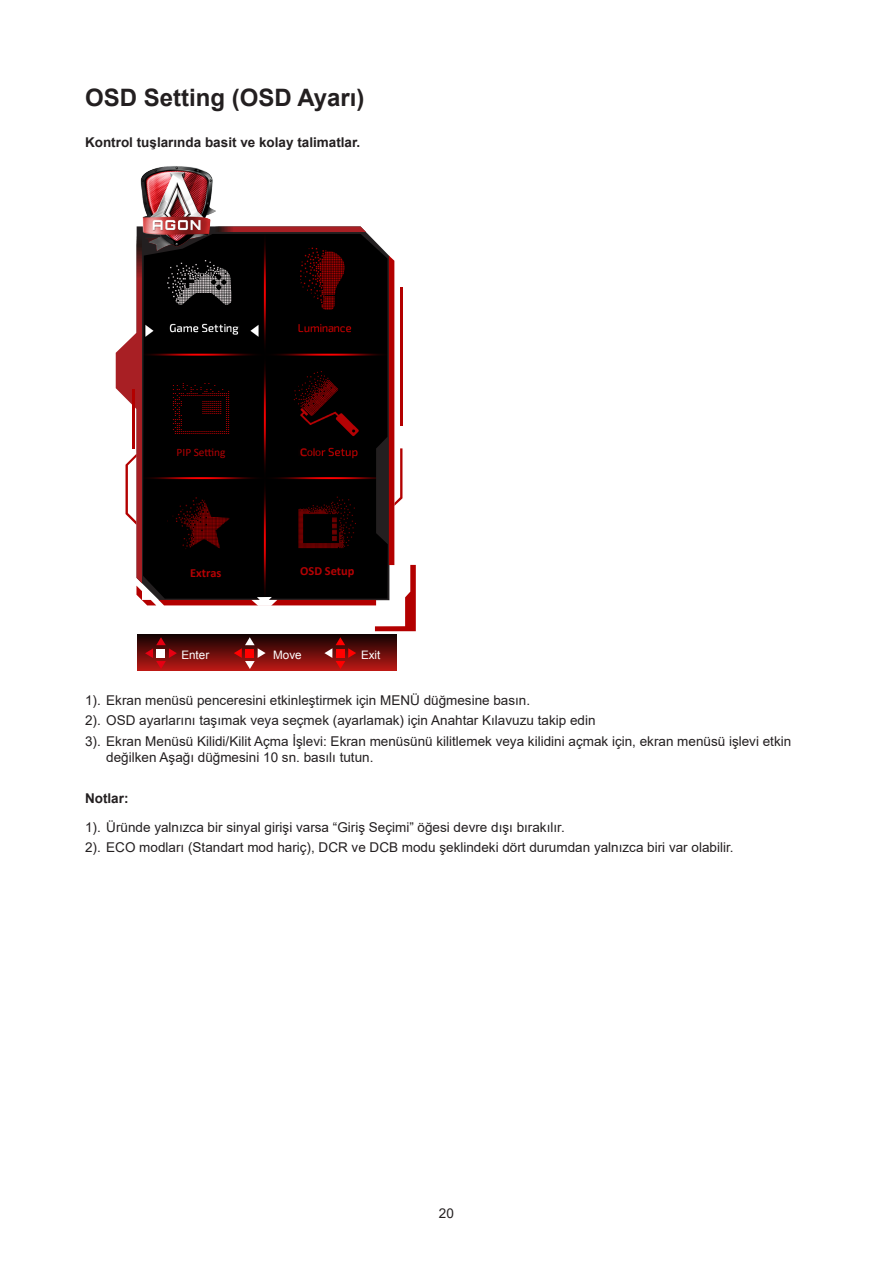
<style>
.page{position:relative;width:893px;height:1263px;background:#fff}
.page>*{position:absolute;margin:0;border:0;box-sizing:border-box;transform-origin:0 0}
.Heading_2{font:700 24px "Arial";color:#231f20}
.t1{font:13.5px/16.2px "Arial";color:#231f20}
.content_bold{font:700 13.5px "Arial";color:#231f20}
.t2{font:700 12.3px "Calibri";color:#b40204}
.t3{font:11.7px "Arial";color:#fff}
.t4{font:11.4px "Calibri";color:#b40204}
</style>
<div class="page">
<div style="left:138px;top:634px;width:258px;height:36px;background:linear-gradient(to bottom,#100202,#b51814)"></div>
<svg style="left:145px;top:637px;width:32px;height:32px"></svg>
<div style="left:157px;top:649px;width:8px;height:8px;background:#fff"></div>
<svg style="left:234px;top:637px;width:32px;height:32px"></svg>
<div style="left:246px;top:649px;width:8px;height:8px;background:#f00"></div>
<svg style="left:324px;top:637px;width:32px;height:32px"></svg>
<div style="left:336px;top:649px;width:9px;height:8px;background:#f00"></div>
<img style="left:140px;top:166px;width:76px;height:60px">
<svg style="left:116px;top:226px;width:300px;height:405px"></svg>
<div style="left:166px;top:444px;width:70px;height:17px;background:#000"></div>
<img style="left:166px;top:382px;width:70px;height:53px">
<p class="Heading_2" style="left:85px;top:80px;width:281px">OSD Setting (OSD Ayarı)</p>
<p class="content_bold" style="left:85px;top:132px;width:277px">Kontrol tuşlarında basit ve kolay talimatlar.</p>
<p class="t4" style="left:177px;top:445px;width:50px">PIP Setting</p>
<p class="t2" style="left:190px;top:566px;width:33px">Extras</p>
<p class="t2" style="left:300px;top:563px;width:56px">OSD Setup</p>
<p class="t3" style="left:181px;top:647px;width:29px">Enter</p>
<p class="t3" style="left:273px;top:647px;width:30px">Move</p>
<p class="t3" style="left:361px;top:647px;width:21px">Exit</p>
<p class="t1" style="left:85px;top:692px;width:447px">1). Ekran menüsü penceresini etkinleştirmek için MENÜ düğmesine basın.</p>
<p class="t1" style="left:85px;top:712px;width:512px">2). OSD ayarlarını taşımak veya seçmek (ayarlamak) için Anahtar Kılavuzu takip edin</p>
<p class="t1" style="left:106px;top:733px;width:686px;text-indent:-21px">3). Ekran Menüsü Kilidi/Kilit Açma İşlevi: Ekran menüsünü kilitlemek veya kilidini açmak için, ekran menüsü işlevi etkin değilken Aşağı düğmesini 10 sn. basılı tutun.</p>
<p class="content_bold" style="left:85px;top:789px;width:45px">Notlar:</p>
<p class="t1" style="left:85px;top:819px;width:481px">1). Üründe yalnızca bir sinyal girişi varsa “Giriş Seçimi” öğesi devre dışı bırakılır.</p>
<p class="t1" style="left:85px;top:839px;width:650px">2). ECO modları (Standart mod hariç), DCR ve DCB modu şeklindeki dört durumdan yalnızca biri var olabilir.</p>
<p class="t1" style="left:439px;top:1205px;width:17px">20</p>
</div>
